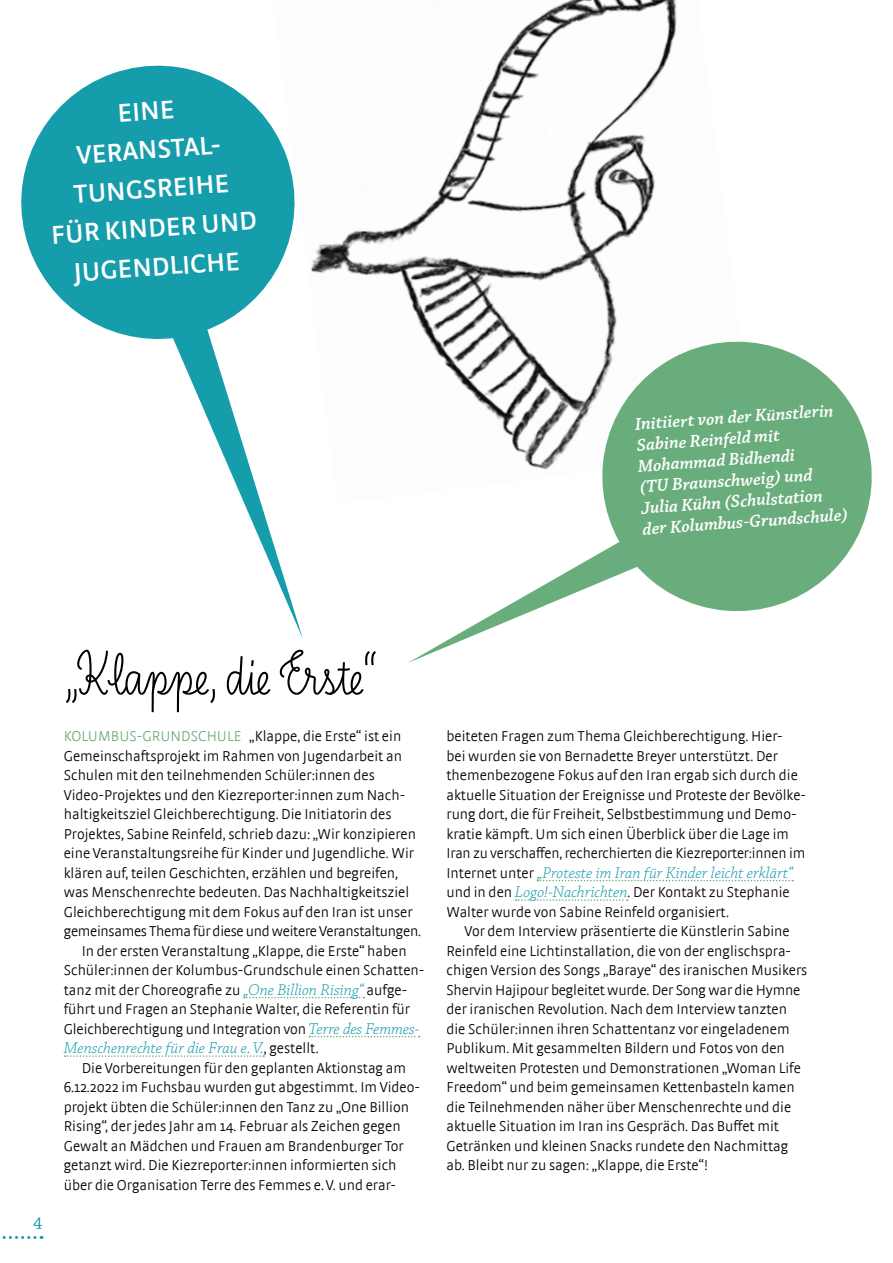
<style>
.page{position:relative;width:893px;height:1263px;background:#fff}
.page>*{position:absolute;margin:0;border:0;box-sizing:border-box;transform-origin:0 0}
.t1{font:600 63px "Liebe Lotte";color:#000}
.t2{font:600 27px/39px "Strada";color:#fff;text-align:center}
.t3{font:italic 600 18px/21px "Chaparral Pro";color:#fff}
.t4{font:18px "Chaparral Pro";color:#169dac}
.t5{font:italic 300 16.5px "Chaparral Pro";color:#169dac}
.t6{font:300 15px/19.5px "Strada";color:#000}
.t7{font:300 15px "Strada";letter-spacing:-.02em;color:#000}
.s1{color:#6aad7c}
.s2{font-family:"Chaparral Pro";font-style:italic;font-size:16.5px;color:#169dac}
.s3{font-family:"Strada";font-style:normal;font-size:15px;color:#000}
</style>
<div class="page">
<svg style="left:2px;top:1236px;width:33px;height:3px"></svg>
<img style="left:312px;top:0;width:365px;height:470px">
<svg style="left:244px;top:997px;width:120px;height:1px"></svg>
<svg style="left:309px;top:1036px;width:111px;height:1px"></svg>
<svg style="left:65px;top:1055px;width:199px;height:2px"></svg>
<svg style="left:21px;top:65px;width:291px;height:274px;fill:#169dac"></svg>
<svg style="left:170px;top:311px;width:133px;height:328px"></svg>
<svg style="left:537px;top:880px;width:256px;height:1px"></svg>
<svg style="left:516px;top:899px;width:112px;height:2px"></svg>
<svg style="left:408px;top:555px;width:188px;height:108px"></svg>
<svg style="left:596px;top:336px;width:276px;height:275px;fill:#6aad7c"></svg>
<h2 class="t2" style="left:42px;top:98px;width:208px;rotate:-4deg">EINE<br>VERANSTAL-<br>TUNGSREIHE<br>FÜR KINDER UND<br>JUGENDLICHE</h2>
<p class="t3" style="left:634px;top:414px;width:207px;rotate:-4deg">Initiiert von der Künstlerin<br>Sabine Reinfeld mit<br>Mohammad Bidhendi<br>(TU Braunschweig) und<br>Julia Kühn (Schulstation der Kolumbus-Grundschule)</p>
<p class="t4" style="left:33px;top:1213px;width:11px">4</p>
<h1 class="t1" style="left:64px;top:636px;width:314px">„Klappe, die Erste“</h1>
<p class="t6" style="left:64px;top:726px;width:339px"><span class="s1">KOLUMBUS-GRUNDSCHULE</span> „Klappe, die Erste“ ist ein</p>
<p class="t6" style="left:64px;top:746px;width:340px">Gemeinschaftsprojekt im Rahmen von Jugendarbeit an</p>
<p class="t6" style="left:64px;top:765px;width:312px">Schulen mit den teilnehmenden Schüler:innen des</p>
<p class="t6" style="left:64px;top:785px;width:343px">Video-Projektes und den Kiezreporter:innen zum Nach-</p>
<p class="t6" style="left:64px;top:804px;width:329px">haltigkeitsziel Gleichberechtigung. Die Initiatorin des</p>
<p class="t6" style="left:64px;top:824px;width:354px">Projektes, Sabine Reinfeld, schrieb dazu: „Wir konzipieren</p>
<p class="t6" style="left:64px;top:843px;width:352px">eine Veranstaltungsreihe für Kinder und Jugendliche. Wir</p>
<p class="t6" style="left:64px;top:863px;width:336px">klären auf, teilen Geschichten, erzählen und begreifen,</p>
<p class="t6" style="left:64px;top:882px;width:347px">was Menschenrechte bedeuten. Das Nachhaltigkeitsziel</p>
<p class="t6" style="left:64px;top:902px;width:350px">Gleichberechtigung mit dem Fokus auf den Iran ist unser</p>
<p class="t7" style="left:64px;top:923px;width:359px">gemeinsames Thema für diese und weitere Veranstaltungen.</p>
<p class="t6" style="left:82px;top:941px;width:326px">In der ersten Veranstaltung „Klappe, die Erste“ haben</p>
<p class="t6" style="left:64px;top:960px;width:362px">Schüler:innen der Kolumbus-Grundschule einen Schatten-</p>
<p class="t6" style="left:64px;top:980px;width:345px">tanz mit der Choreografie zu <span class="s2">„One Billion Rising“</span> aufge-</p>
<p class="t6" style="left:64px;top:999px;width:348px">führt und Fragen an Stephanie Walter, die Referentin für</p>
<p class="t6" style="left:64px;top:1019px;width:357px">Gleichberechtigung und Integration von <span class="s2">Terre des Femmes-</span></p>
<p class="t5" style="left:64px;top:1039px;width:256px">Menschenrechte für die Frau e.V.<span class="s3">, gestellt.</span></p>
<p class="t6" style="left:64px;top:1058px;width:358px;text-indent:18px">Die Vorbereitungen für den geplanten Aktionstag am 6.12.2022 im Fuchsbau wurden gut abgestimmt. Im Video&shy;projekt übten die Schüler:innen den Tanz zu „One Billion Rising“, der jedes Jahr am 14. Februar als Zeichen gegen Gewalt an Mädchen und Frauen am Brandenburger Tor getanzt wird. Die Kiezreporter:innen informierten sich über die Organisation Terre des Femmes e.V. und erar-</p>
<p class="t6" style="left:446px;top:726px;width:361px">beiteten Fragen zum Thema Gleichberechtigung. Hier-<br>bei wurden sie von Bernadette Breyer unterstützt. Der themenbezogene Fokus auf den Iran ergab sich durch die aktuelle Situation der Ereignisse und Proteste der Bevölke&shy;rung dort, die für Freiheit, Selbstbestimmung und Demo&shy;kratie kämpft. Um sich einen Überblick über die Lage im Iran zu verschaffen, recherchierten die Kiezreporter:innen im</p>
<p class="t5" style="left:446px;top:863px;width:348px"><span class="s3">Internet unter</span> „Proteste im Iran für Kinder leicht erklärt“</p>
<p class="t6" style="left:446px;top:882px;width:345px">und in den <span class="s2">Logo!-Nachrichten</span>. Der Kontakt zu Stephanie<br>Walter wurde von Sabine Reinfeld organisiert.</p>
<p class="t6" style="left:446px;top:921px;width:362px;text-indent:18px">Vor dem Interview präsentierte die Künstlerin Sabine Reinfeld eine Lichtinstallation, die von der englischspra&shy;chigen Version des Songs „Baraye“ des iranischen Musikers Shervin Hajipour begleitet wurde. Der Song war die Hymne der iranischen Revolution. Nach dem Interview tanzten die Schüler:innen ihren Schattentanz vor eingeladenem Publikum. Mit gesammelten Bildern und Fotos von den weltweiten Protesten und Demonstrationen „Woman Life Freedom“ und beim gemeinsamen Kettenbasteln kamen die Teilnehmenden näher über Menschenrechte und die aktuelle Situation im Iran ins Gespräch. Das Buffet mit Getränken und kleinen Snacks rundete den Nachmittag ab. Bleibt nur zu sagen: „Klappe, die Erste“!</p>
</div>
